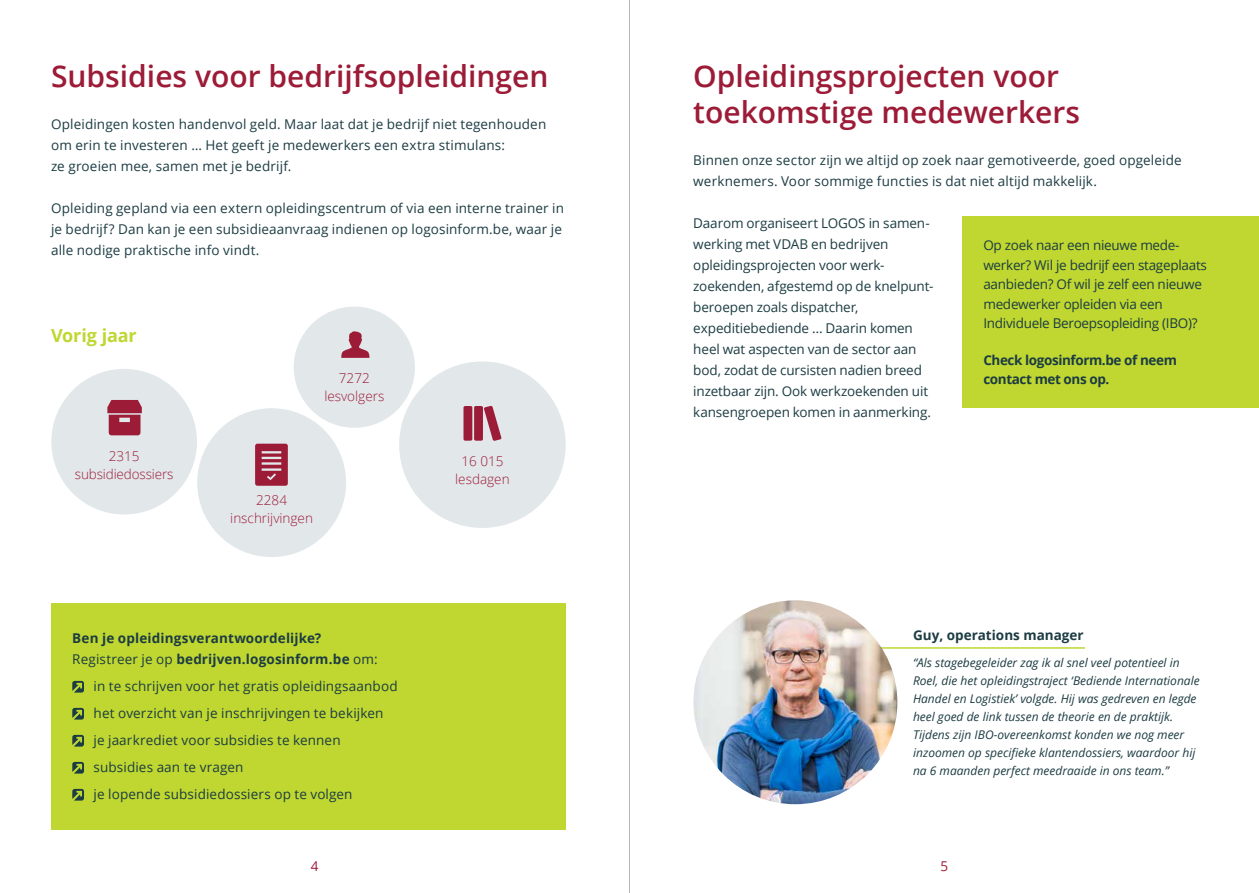
<style>
.page{position:relative;width:1259px;height:893px;background:#fff}
.page>*{position:absolute;margin:0;border:0;box-sizing:border-box;transform-origin:0 0}
.t1{font:600 30px/36px "Open Sans";color:#9c1b37}
.t2{font:700 18px "Open Sans";letter-spacing:-.005em;color:#bfd730}
.t3{font:13.5px/21px "Open Sans";letter-spacing:.005em;color:#1c3c43}
.t4{font:13.5px/19.5px "Open Sans";letter-spacing:-.02em;color:#1c3c43}
.t5{font:700 13.5px/21px "Open Sans";color:#1c3c43}
.t6{font:300 13.5px/18px "Open Sans";color:#9c1b37;text-align:center}
.t7{font:700 13.5px/19.5px "Open Sans";letter-spacing:-.03em;color:#1c3c43}
.t8{font:13.5px "Open Sans";color:#9c1b37}
.t9{font:italic 12px/18px "Open Sans";color:#1c3c43}
.s1{font-weight:400}
</style>
<div class="page">
<div style="left:51px;top:603px;width:515px;height:227px;background:#bfd730"></div>
<svg style="left:72px;top:681px;width:12px;height:12px"></svg>
<svg style="left:72px;top:708px;width:12px;height:12px"></svg>
<svg style="left:72px;top:735px;width:12px;height:12px"></svg>
<svg style="left:72px;top:762px;width:12px;height:12px"></svg>
<svg style="left:72px;top:789px;width:12px;height:12px"></svg>
<div style="left:962px;top:216px;width:297px;height:192px;background:#bfd730"></div>
<div style="left:399px;top:361px;width:167px;height:167px;background:#e2e7ea;border-radius:50%"></div>
<div style="left:463px;top:406px;width:9px;height:35px;background:#9c1b37;border-radius:2px"></div>
<div style="left:474px;top:406px;width:9px;height:35px;background:#9c1b37;border-radius:2px"></div>
<svg style="left:484px;top:406px;width:17px;height:35px"></svg>
<div style="left:51px;top:369px;width:146px;height:145px;background:#e2e7ea;border-radius:50%"></div>
<svg style="left:107px;top:400px;width:35px;height:35px"></svg>
<div style="left:294px;top:307px;width:121px;height:121px;background:#e2e7ea;border-radius:50%"></div>
<svg style="left:341px;top:331px;width:28px;height:27px"></svg>
<div style="left:197px;top:408px;width:149px;height:149px;background:#e2e7ea;border-radius:50%"></div>
<svg style="left:255px;top:444px;width:33px;height:42px"></svg>
<hr style="left:845px;top:647px;width:240px;height:2px;background:#bfd730">
<img style="left:693px;top:600px;width:204px;height:204px;border-radius:102px">
<hr style="left:629px;top:0;width:1px;height:893px;background:#bbb5b4">
<h1 class="t1" style="left:51px;top:57px;width:499px">Subsidies voor bedrijfsopleidingen</h1>
<p class="t3" style="left:51px;top:113px;width:497px">Opleidingen kosten handenvol geld. Maar laat dat je bedrijf niet tegenhouden om erin te investeren … Het geeft je medewerkers een extra stimulans:<br>ze groeien mee, samen met je bedrijf.</p>
<p class="t3" style="left:51px;top:197px;width:514px">Opleiding gepland via een extern opleidingscentrum of via een interne trainer in je bedrijf? Dan kan je een subsidieaanvraag indienen op logosinform.be, waar je alle nodige praktische info vindt.</p>
<h2 class="t2" style="left:51px;top:322px;width:87px">Vorig jaar</h2>
<p class="t6" style="left:75px;top:447px;width:100px">2315 subsidiedossiers</p>
<p class="t6" style="left:324px;top:369px;width:61px">7272 lesvolgers</p>
<p class="t6" style="left:230px;top:490px;width:84px">2284 inschrijvingen</p>
<p class="t5" style="left:72px;top:627px;width:307px">Ben je opleidingsverantwoordelijke?<br><span class="s1">Registreer je op</span> bedrijven.logosinform.be <span class="s1">om:</span></p>
<p class="t3" style="left:94px;top:672px;width:305px;line-height:27px">in te schrijven voor het gratis opleidingsaanbod het overzicht van je inschrijvingen te bekijken je jaarkrediet voor subsidies te kennen subsidies aan te vragen<br>je lopende subsidiedossiers op te volgen</p>
<p class="t6" style="left:455px;top:452px;width:56px">16 015 lesdagen</p>
<h1 class="t1" style="left:693px;top:57px;width:388px">Opleidingsprojecten voor toekomstige medewerkers</h1>
<p class="t3" style="left:693px;top:149px;width:490px">Binnen onze sector zijn we altijd op zoek naar gemotiveerde, goed opgeleide werknemers. Voor sommige functies is dat niet altijd makkelijk.</p>
<p class="t3" style="left:693px;top:212px;width:242px">Daarom organiseert LOGOS in samen&shy;werking met VDAB en bedrijven opleidingsprojecten voor werk&shy;zoekenden, afgestemd op de knelpunt&shy;beroepen zoals dispatcher, expeditiebediende … Daarin komen heel wat aspecten van de sector aan bod, zodat de cursisten nadien breed inzetbaar zijn. Ook werkzoekenden uit kansengroepen komen in aanmerking.</p>
<p class="t4" style="left:983px;top:235px;width:225px">Op zoek naar een nieuwe mede&shy;werker? Wil je bedrijf een stageplaats aanbieden? Of wil je zelf een nieuwe medewerker opleiden via een Individuele Beroepsopleiding (IBO)?</p>
<p class="t7" style="left:983px;top:350px;width:195px">Check logosinform.be of neem contact met ons op.</p>
<p class="t5" style="left:913px;top:624px;width:172px">Guy, operations manager</p>
<p class="t9" style="left:913px;top:653px;width:288px">“Als stagebegeleider zag ik al snel veel potentieel in Roel, die het opleidingstraject ‘Bediende Internationale Handel en Logistiek’ volgde. Hij was gedreven en legde heel goed de link tussen de theorie en de praktijk.<br>Tijdens zijn IBO-overeenkomst konden we nog meer inzoomen op specifieke klantendossiers, waardoor hij na 6 maanden perfect meedraaide in ons team.”</p>
<p class="t8" style="left:311px;top:856px;width:9px">4</p>
<p class="t8" style="left:940px;top:856px;width:9px">5</p>
</div>
